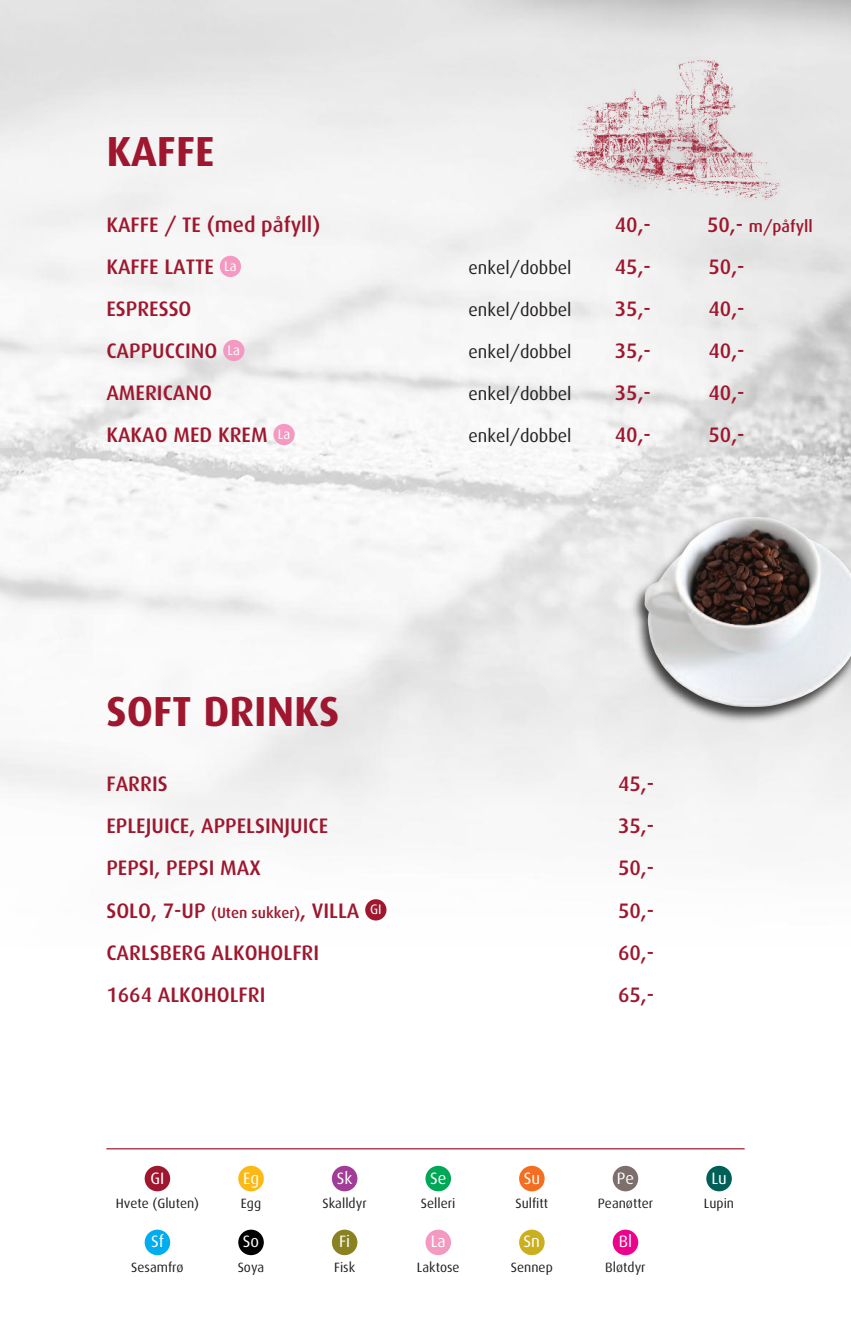
<style>
.page{position:relative;width:851px;height:1319px;background:#fff}
.page>*{position:absolute;margin:0;border:0;box-sizing:border-box;transform-origin:0 0}
.t1{font:700 42px "Dax";color:#9e172e}
.t2{font:500 21px "Dax";color:#9e172e}
.t3{font:18px "Dax";color:#231f20}
.t4{font:16.5px "Dax";color:#fff}
.t5{font:500 16.5px "Dax";color:#9e172e}
.t6{font:13.8px "Dax";color:#fff}
.t7{font:13.5px "Dax";color:#231f20}
.s1{font-size:21px}
.s2{font-size:15px}
</style>
<div class="page">
<img style="left:0;top:0;width:850px;height:1256px">
<div style="left:273px;top:424px;width:21px;height:21px;background:#f499c2;border-radius:50%"></div>
<div style="left:220px;top:256px;width:21px;height:21px;background:#f499c2;border-radius:50%"></div>
<div style="left:223px;top:340px;width:21px;height:21px;background:#f499c2;border-radius:50%"></div>
<div style="left:365px;top:899px;width:21px;height:21px;background:#9e172e;border-radius:50%"></div>
<hr style="left:106px;top:1147px;width:638px;height:2px;background:#9e172e">
<div style="left:145px;top:1165px;width:25px;height:26px;background:#9e172e;border-radius:50%"></div>
<div style="left:238px;top:1165px;width:26px;height:26px;background:#fcb814;border-radius:50%"></div>
<div style="left:332px;top:1165px;width:25px;height:26px;background:#a13d96;border-radius:50%"></div>
<div style="left:425px;top:1165px;width:26px;height:26px;background:#00a855;border-radius:50%"></div>
<div style="left:519px;top:1165px;width:25px;height:26px;background:#f36e21;border-radius:50%"></div>
<div style="left:612px;top:1165px;width:26px;height:26px;background:#7d6f6c;border-radius:50%"></div>
<div style="left:706px;top:1165px;width:25px;height:26px;background:#006057;border-radius:50%"></div>
<div style="left:145px;top:1229px;width:25px;height:25px;background:#00aeef;border-radius:50%"></div>
<div style="left:238px;top:1229px;width:26px;height:25px;background:#010101;border-radius:50%"></div>
<div style="left:332px;top:1229px;width:25px;height:25px;background:#8a8221;border-radius:50%"></div>
<div style="left:425px;top:1229px;width:26px;height:25px;background:#f499c2;border-radius:50%"></div>
<div style="left:519px;top:1229px;width:25px;height:25px;background:#caaf1f;border-radius:50%"></div>
<div style="left:612px;top:1229px;width:26px;height:25px;background:#ed028c;border-radius:50%"></div>
<img style="left:555px;top:51px;width:237px;height:161px">
<img style="left:531px;top:487px;width:319px;height:248px">
<img style="left:644px;top:516px;width:206px;height:191px">
<h1 class="t1" style="left:106px;top:128px;width:109px">KAFFE</h1>
<p class="t2" style="left:106px;top:213px;width:215px">KAFFE / TE (med påfyll)</p>
<p class="t2" style="left:614px;top:213px;width:38px">40,-</p>
<p class="t5" style="left:707px;top:217px;width:107px"><span class="s1">50,-</span> m/påfyll</p>
<p class="t2" style="left:106px;top:255px;width:109px">KAFFE LATTE</p>
<p class="t3" style="left:468px;top:258px;width:105px">enkel/dobbel</p>
<p class="t2" style="left:614px;top:255px;width:38px">45,-</p>
<p class="t2" style="left:708px;top:255px;width:38px">50,-</p>
<p class="t2" style="left:106px;top:297px;width:87px">ESPRESSO</p>
<p class="t3" style="left:468px;top:300px;width:105px">enkel/dobbel</p>
<p class="t2" style="left:614px;top:297px;width:38px">35,-</p>
<p class="t2" style="left:708px;top:297px;width:38px">40,-</p>
<p class="t2" style="left:106px;top:339px;width:113px">CAPPUCCINO</p>
<p class="t3" style="left:468px;top:342px;width:105px">enkel/dobbel</p>
<p class="t2" style="left:614px;top:339px;width:38px">35,-</p>
<p class="t2" style="left:708px;top:339px;width:38px">40,-</p>
<p class="t2" style="left:106px;top:381px;width:107px">AMERICANO</p>
<p class="t3" style="left:468px;top:384px;width:105px">enkel/dobbel</p>
<p class="t2" style="left:614px;top:381px;width:38px">35,-</p>
<p class="t2" style="left:708px;top:381px;width:38px">40,-</p>
<p class="t2" style="left:106px;top:423px;width:185px">KAKAO MED KREM <sup>La</sup></p>
<p class="t3" style="left:468px;top:426px;width:105px">enkel/dobbel</p>
<p class="t2" style="left:614px;top:423px;width:38px">40,-</p>
<p class="t2" style="left:708px;top:423px;width:38px">50,-</p>
<p class="t6" style="left:224px;top:258px;width:14px">La</p>
<p class="t6" style="left:227px;top:342px;width:14px">La</p>
<h1 class="t1" style="left:106px;top:687px;width:234px">SOFT DRINKS</h1>
<p class="t2" style="left:106px;top:772px;width:63px">FARRIS</p>
<p class="t2" style="left:618px;top:772px;width:38px">45,-</p>
<p class="t2" style="left:106px;top:814px;width:223px">EPLEJUICE, APPELSINJUICE</p>
<p class="t2" style="left:618px;top:814px;width:38px">35,-</p>
<p class="t2" style="left:106px;top:856px;width:156px">PEPSI, PEPSI MAX</p>
<p class="t2" style="left:618px;top:856px;width:38px">50,-</p>
<p class="t2" style="left:106px;top:898px;width:254px">SOLO, 7-UP <span class="s2">(Uten sukker)</span>, VILLA</p>
<p class="t2" style="left:618px;top:898px;width:38px">50,-</p>
<p class="t2" style="left:106px;top:940px;width:214px">CARLSBERG ALKOHOLFRI</p>
<p class="t2" style="left:618px;top:940px;width:38px">60,-</p>
<p class="t2" style="left:106px;top:982px;width:161px">1664 ALKOHOLFRI</p>
<p class="t2" style="left:618px;top:982px;width:38px">65,-</p>
<p class="t6" style="left:370px;top:901px;width:13px">GI</p>
<p class="t4" style="left:150px;top:1168px;width:15px">GI</p>
<p class="t7" style="left:116px;top:1195px;width:85px">Hvete (Gluten)</p>
<p class="t4" style="left:151px;top:1232px;width:14px">Sf</p>
<p class="t7" style="left:131px;top:1259px;width:54px">Sesamfrø</p>
<p class="t4" style="left:243px;top:1168px;width:17px">Eg</p>
<p class="t7" style="left:241px;top:1195px;width:22px">Egg</p>
<p class="t4" style="left:243px;top:1232px;width:18px">So</p>
<p class="t7" style="left:238px;top:1259px;width:28px">Soya</p>
<p class="t4" style="left:337px;top:1168px;width:17px">Sk</p>
<p class="t7" style="left:322px;top:1195px;width:46px">Skalldyr</p>
<p class="t4" style="left:339px;top:1232px;width:13px">Fi</p>
<p class="t7" style="left:334px;top:1259px;width:22px">Fisk</p>
<p class="t4" style="left:430px;top:1168px;width:18px">Se</p>
<p class="t7" style="left:421px;top:1195px;width:36px">Selleri</p>
<p class="t4" style="left:430px;top:1232px;width:17px">La</p>
<p class="t7" style="left:417px;top:1259px;width:44px">Laktose</p>
<p class="t4" style="left:523px;top:1168px;width:18px">Su</p>
<p class="t7" style="left:515px;top:1195px;width:34px">Sulfitt</p>
<p class="t4" style="left:523px;top:1232px;width:18px">Sn</p>
<p class="t7" style="left:511px;top:1259px;width:43px">Sennep</p>
<p class="t4" style="left:616px;top:1168px;width:19px">Pe</p>
<p class="t7" style="left:597px;top:1195px;width:57px">Peanøtter</p>
<p class="t4" style="left:618px;top:1232px;width:15px">Bl</p>
<p class="t7" style="left:605px;top:1259px;width:42px">Bløtdyr</p>
<p class="t4" style="left:711px;top:1168px;width:17px">Lu</p>
<p class="t7" style="left:703px;top:1195px;width:32px">Lupin</p>
</div>
